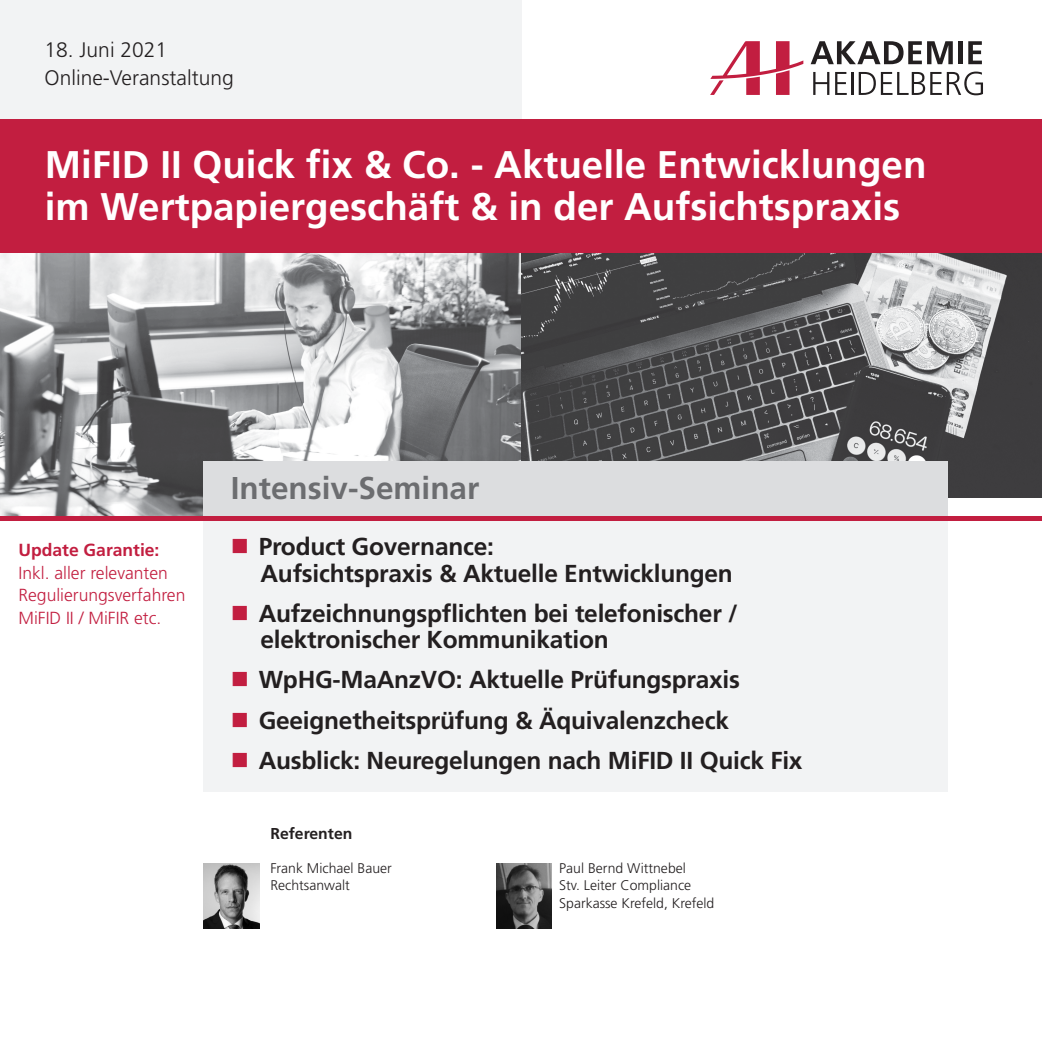
<style>
.page{position:relative;width:1042px;height:1042px;background:#fff}
.page>*{position:absolute;margin:0;border:0;box-sizing:border-box;transform-origin:0 0}
.t1{font:700 38.5px/42px "Frutiger LT Pro";color:#fff}
.t2{font:700 31.5px "Frutiger LT Pro";color:#6c6d70}
.t3{font:700 24.5px/26.2px "Frutiger LT Pro";letter-spacing:-.01em;color:#231f20}
.t4{font:300 21px/28px "Frutiger LT Pro";color:#231f20}
.t5{font:300 17.5px/22.8px "Frutiger LT Pro";color:#c21e40}
.t6{font:700 17.5px "Frutiger LT Pro";color:#c21e40}
.t7{font:700 15.75px "Frutiger LT Pro";color:#231f20}
.t8{font:300 14px/17.5px "Frutiger LT Pro";color:#231f20}
</style>
<div class="page">
<div style="left:0;top:0;width:521px;height:120px;background:#f2f3f4"></div>
<div style="left:203px;top:519px;width:744px;height:273px;background:#f2f3f4"></div>
<div style="left:0;top:120px;width:1042px;height:133px;background:#c21e40"></div>
<svg style="left:810px;top:41px;width:143px;height:23px"></svg>
<div style="left:958px;top:41px;width:5px;height:23px;background:#231f20"></div>
<svg style="left:968px;top:41px;width:14px;height:23px"></svg>
<svg style="left:813px;top:72px;width:16px;height:23px"></svg>
<svg style="left:835px;top:72px;width:12px;height:23px"></svg>
<hr style="left:851px;top:72px;width:2px;height:23px;background:#231f20">
<svg style="left:710px;top:41px;width:93px;height:54px"></svg>
<svg style="left:858px;top:72px;width:125px;height:23px"></svg>
<img style="left:0;top:253px;width:521px;height:263px">
<img style="left:521px;top:253px;width:521px;height:244px">
<div style="left:203px;top:461px;width:744px;height:60px;background:#dcdddf"></div>
<div style="left:0;top:516px;width:1042px;height:5px;background:#c21e40"></div>
<img style="left:496px;top:863px;width:56px;height:65px">
<img style="left:203px;top:863px;width:56px;height:65px">
<p class="t4" style="left:45px;top:38px;width:191px">18. Juni 2021<br>Online-Veranstaltung</p>
<h1 class="t1" style="left:45px;top:147px;width:883px">MiFID II Quick fix &amp; Co. - Aktuelle Entwicklungen im Wertpapiergeschäft &amp; in der Aufsichtspraxis</h1>
<p class="t6" style="left:18px;top:543px;width:143px">Update Garantie:</p>
<p class="t5" style="left:18px;top:563px;width:168px">Inkl. aller relevanten<br>Regulierungsverfahren<br>MiFID II / MiFIR etc.</p>
<p class="t2" style="left:231px;top:476px;width:250px">Intensiv-Seminar</p>
<p class="t3" style="left:259px;top:536px;width:476px">Product Governance:<br>Aufsichtspraxis &amp; Aktuelle Entwicklungen</p>
<p class="t3" style="left:259px;top:603px;width:480px">Aufzeichnungspflichten bei telefonischer / elektronischer Kommunikation</p>
<p class="t3" style="left:259px;top:662px;width:545px;line-height:40.2px">WpHG-MaAnzVO: Aktuelle Prüfungspraxis<br>Geeignetheitsprüfung &amp; Äquivalenzcheck<br>Ausblick: Neuregelungen nach MiFID II Quick Fix</p>
<p class="t7" style="left:270px;top:827px;width:84px">Referenten</p>
<p class="t8" style="left:270px;top:860px;width:123px">Frank Michael Bauer<br>Rechtsanwalt</p>
<p class="t8" style="left:559px;top:860px;width:157px">Paul Bernd Wittnebel<br>Stv. Leiter Compliance<br>Sparkasse Krefeld, Krefeld</p>
</div>
